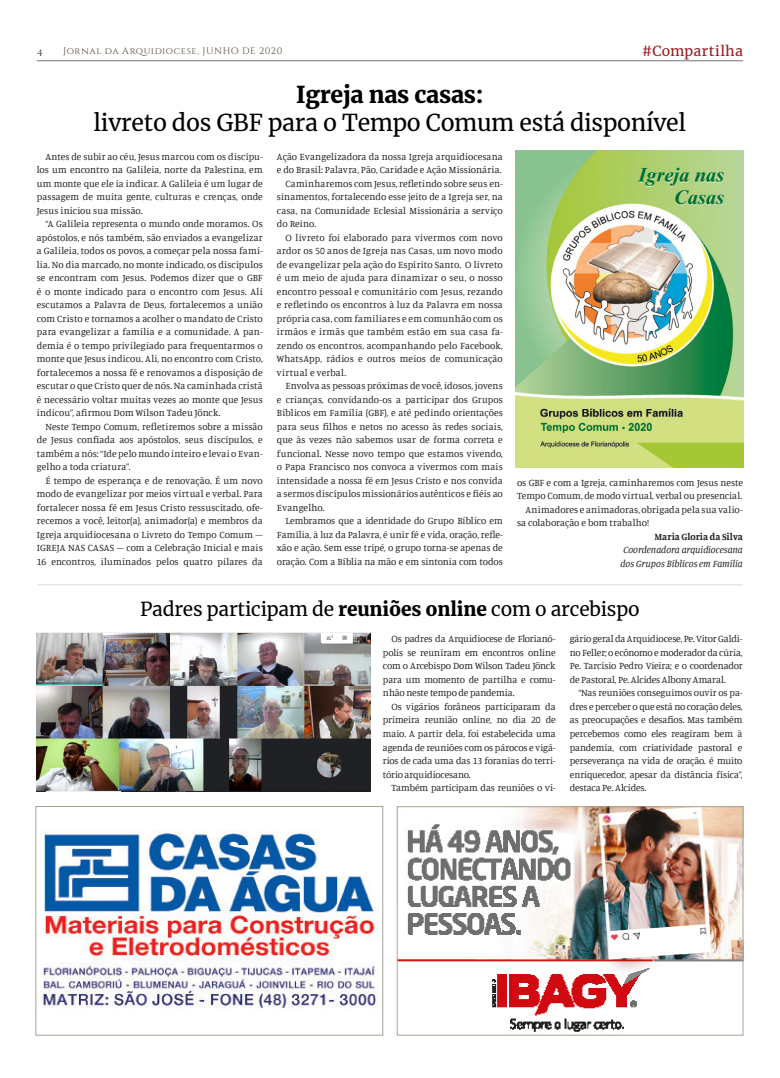
<style>
.page{position:relative;width:780px;height:1078px;background:#fff}
.page>*{position:absolute;margin:0;border:0;box-sizing:border-box;transform-origin:0 0}
.Título_1{font:23px/27.6px "Merriweather";letter-spacing:-.01em;color:#000;text-align:center}
.Título_2{font:19px "Merriweather";letter-spacing:-.01em;color:#000}
.Seção_página{font:13.7px "Merriweather";letter-spacing:.03em;color:#981a1e}
.t1{font:10px/13.5px "Manuale";color:#231f20;text-align:justify}
.t2{font:italic 10px/13.5px "Manuale";letter-spacing:-.005em;color:#231f20}
.t3{font:700 10px "Manuale";letter-spacing:.005em;color:#231f20}
.t4{font:9.5px "Cinzel";letter-spacing:.05em;color:#564a36}
.t5{font:9.5px "Cinzel";color:#231f20}
.s1{font-weight:900}
</style>
<div class="page">
<hr style="left:37px;top:60px;width:706px;height:1px;background:#061b21">
<img style="left:42px;top:830px;width:338px;height:179px">
<div style="left:36px;top:806px;width:347px;height:228px;border:1px solid #a6a594"></div>
<img style="left:399px;top:808px;width:342px;height:224px">
<div style="left:397px;top:806px;width:346px;height:228px;border:1px solid #a6a594"></div>
<img style="left:515px;top:150px;width:228px;height:317px">
<img style="left:37px;top:632px;width:333px;height:159px">
<hr style="left:37px;top:584px;width:706px;height:1px;background:#3c483b">
<p class="t5" style="left:37px;top:47px;width:7px">4</p>
<p class="t4" style="left:63px;top:46px;width:221px">Jornal da Arquidiocese, JUNHO DE 2020</p>
<p class="Seção_página" style="left:642px;top:42px;width:103px">#Compartilha</p>
<p class="Título_1" style="left:94px;top:81px;width:594px"><span class="s1">Igreja nas casas:<br></span>livreto dos GBF para o Tempo Comum está disponível</p>
<p class="t1" style="left:37px;top:149px;width:227px;text-indent:9px">Antes de subir ao céu, Jesus marcou com os discípu&shy;los um encontro na Galileia, norte da Palestina, em um monte que ele ia indicar. A Galileia é um lugar de passagem de muita gente, culturas e crenças, onde Jesus iniciou sua missão.</p>
<p class="t1" style="left:37px;top:217px;width:227px;text-indent:9px">“A Galileia representa o mundo onde moramos. Os apóstolos, e nós também, são enviados a evangelizar a Galileia, todos os povos, a começar pela nossa famí&shy;lia. No dia marcado, no monte indicado, os discípulos se encontram com Jesus. Podemos dizer que o GBF é o monte indicado para o encontro com Jesus. Ali escutamos a Palavra de Deus, fortalecemos a união com Cristo e tornamos a acolher o mandato de Cristo para evangelizar a família e a comunidade. A pan&shy;demia é o tempo privilegiado para frequentarmos o monte que Jesus indicou. Ali, no encontro com Cristo, fortalecemos a nossa fé e renovamos a disposição de escutar o que Cristo quer de nós. Na caminhada cristã é necessário voltar muitas vezes ao monte que Jesus indicou”, afirmou Dom Wilson Tadeu Jönck.</p>
<p class="t1" style="left:37px;top:419px;width:227px;text-indent:9px">Neste Tempo Comum, refletiremos sobre a missão de Jesus confiada aos apóstolos, seus discípulos, e também a nós: “Ide pelo mundo inteiro e levai o Evan&shy;gelho a toda criatura”.</p>
<p class="t1" style="left:37px;top:473px;width:227px;text-indent:9px">É tempo de esperança e de renovação. É um novo modo de evangelizar por meios virtual e verbal. Para fortalecer nossa fé em Jesus Cristo ressuscitado, ofe&shy;recemos a você, leitor(a), animador(a) e membros da Igreja arquidiocesana o Livreto do Tempo Comum – IGREJA NAS CASAS – com a Celebração Inicial e mais 16 encontros, iluminados pelos quatro pilares da</p>
<p class="t1" style="left:277px;top:149px;width:227px">Ação Evangelizadora da nossa Igreja arquidiocesana e do Brasil: Palavra, Pão, Caridade e Ação Missionária.</p>
<p class="t1" style="left:277px;top:176px;width:227px;text-indent:9px">Caminharemos com Jesus, refletindo sobre seus en&shy;sinamentos, fortalecendo esse jeito de a Igreja ser, na casa, na Comunidade Eclesial Missionária a serviço do Reino.</p>
<p class="t1" style="left:277px;top:230px;width:227px;text-indent:9px">O livreto foi elaborado para vivermos com novo ardor os 50 anos de Igreja nas Casas, um novo modo de evangelizar pela ação do Espírito Santo. O livreto é um meio de ajuda para dinamizar o seu, o nosso encontro pessoal e comunitário com Jesus, rezando e refletindo os encontros à luz da Palavra em nossa própria casa, com familiares e em comunhão com os irmãos e irmãs que também estão em sua casa fa&shy;zendo os encontros, acompanhando pelo Facebook, WhatsApp, rádios e outros meios de comunicação virtual e verbal.</p>
<p class="t1" style="left:277px;top:379px;width:227px;text-indent:9px">Envolva as pessoas próximas de você, idosos, jovens e crianças, convidando-os a participar dos Grupos Bíblicos em Família (GBF), e até pedindo orientações para seus filhos e netos no acesso às redes sociais, que às vezes não sabemos usar de forma correta e funcional. Nesse novo tempo que estamos vivendo, o Papa Francisco nos convoca a vivermos com mais intensidade a nossa fé em Jesus Cristo e nos convida a sermos discípulos missionários autênticos e fiéis ao Evangelho.</p>
<p class="t1" style="left:277px;top:514px;width:227px;text-indent:9px">Lembramos que a identidade do Grupo Bíblico em Família, à luz da Palavra, é unir fé e vida, oração, refle&shy;xão e ação. Sem esse tripé, o grupo torna-se apenas de oração. Com a Bíblia na mão e em sintonia com todos</p>
<p class="t1" style="left:517px;top:475px;width:227px">os GBF e com a Igreja, caminharemos com Jesus neste<br>Tempo Comum, de modo virtual, verbal ou presencial.</p>
<p class="t1" style="left:517px;top:502px;width:227px;text-indent:9px">Animadores e animadoras, obrigada pela sua valio&shy;sa colaboração e bom trabalho!</p>
<p class="t3" style="left:654px;top:530px;width:90px">Maria Gloria da Silva</p>
<p class="t2" style="left:620px;top:542px;width:124px">Coordenadora arquidiocesana dos Grupos Bíblicos em Família</p>
<p class="Título_2" style="left:140px;top:595px;width:501px">Padres participam de <span class="s1">reuniões online</span> com o arcebispo</p>
<p class="t1" style="left:383px;top:631px;width:174px;text-indent:9px">Os padres da Arquidiocese de Florianó&shy;polis se reuniram em encontros online com o Arcebispo Dom Wilson Tadeu Jönck para um momento de partilha e comu&shy;nhão neste tempo de pandemia.</p>
<p class="t1" style="left:383px;top:699px;width:174px;text-indent:9px">Os vigários forâneos participaram da primeira reunião online, no dia 20 de maio. A partir dela, foi estabelecida uma agenda de reuniões com os párocos e vigá&shy;rios de cada uma das 13 foranias do terri&shy;tório arquidiocesano.</p>
<p class="t1" style="left:391px;top:780px;width:166px">Também participam das reuniões o vi-</p>
<p class="t1" style="left:569px;top:631px;width:174px">gário geral da Arquidiocese, Pe. Vitor Galdi&shy;no Feller; o ecônomo e moderador da cúria, Pe. Tarcísio Pedro Vieira; e o coordenador de Pastoral, Pe. Alcides Albony Amaral.</p>
<p class="t1" style="left:569px;top:685px;width:174px;text-indent:9px">“Nas reuniões conseguimos ouvir os pa&shy;dres e perceber o que está no coração deles, as preocupações e desafios. Mas também percebemos como eles reagiram bem à pandemia, com criatividade pastoral e perseverança na vida de oração. é muito enriquecedor, apesar da distância física”, destaca Pe. Alcides.</p>
</div>
